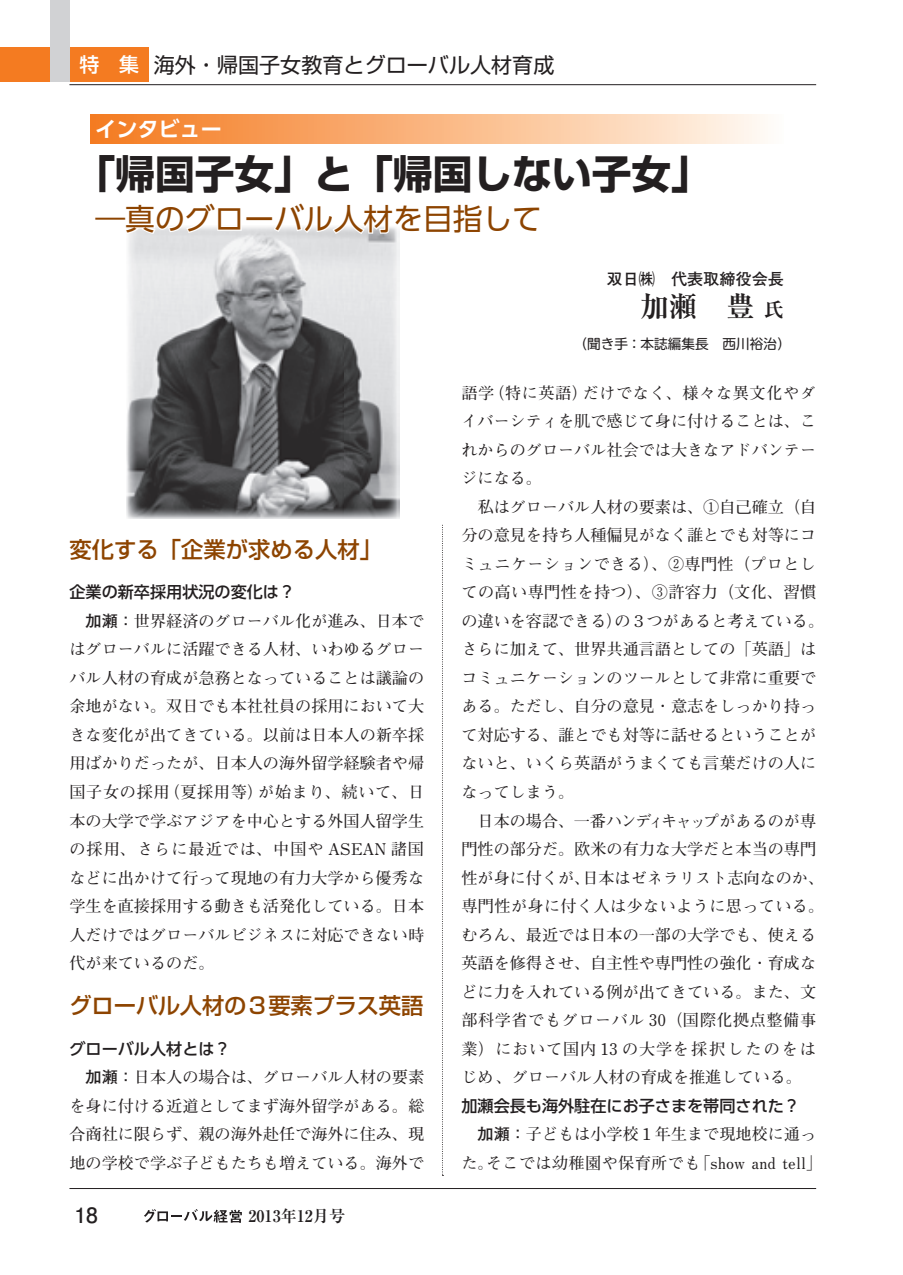
<style>
.page{position:relative;width:903px;height:1275px;background:#fff}
.page>*{position:absolute;margin:0;border:0;box-sizing:border-box;transform-origin:0 0}
.t1{font:700 39.73px "Shin Go Pro";color:#231f20}
.t2{font:29.75px "UD Shin Go Pro";color:#8d4400}
.t3{font:700 28.53px "Ryumin Pro";color:#231f20}
.t4{font:500 22.4px "Shin Go Pro";letter-spacing:-.01em;color:#8d4400}
.t5{font:21px "Shin Go Pro";color:#231f20}
.t6{font:700 21px "UD Shin Go Pro De";color:#fff}
.t7{font:700 21px "Futo Go B101 Pro";color:#231f20}
.t8{font:700 16.1px/28.5px "Futo Min A101 Pro";color:#231f20;text-align:justify}
.t9{font:500 16.1px "UD Shin Go Pro";color:#231f20}
.t10{font:700 16.1px "Futo Go B101 Pro";color:#231f20}
.t11{font:700 16.1px "Ryumin Pro";color:#231f20}
.t12{font:13.65px "UD Shin M Go Pro";color:#231f20}
.s1{font-family:"UD Shin Go NT Pro";font-weight:500;font-size:19.78px;color:#fff}
.s2{font-family:"Futo Go B101 Pro"}
.s3{font-size:19.78px}
</style>
<div class="page">
<hr style="left:69px;top:1188px;width:747px;height:1px;background:#231f20">
<hr style="left:69px;top:84px;width:747px;height:1px;background:#231f20">
<svg style="left:144px;top:1209px;width:98px;height:14px"></svg>
<div style="left:69px;top:47px;width:80px;height:35px;background:#f47b21"></div>
<div style="left:0;top:47px;width:50px;height:35px;background:#f47b21"></div>
<div style="left:50px;top:0;width:19px;height:82px;background:#d1d2d4"></div>
<img style="left:126px;top:227px;width:146px;height:292px">
<svg style="left:90px;top:114px;width:675px;height:30px"></svg>
<svg style="left:126px;top:227px;width:117px;height:9px"></svg>
<svg style="left:272px;top:114px;width:270px;height:1062px"></svg>
<h3 class="t5" style="left:79px;top:47px;width:476px"><span class="s1">特　集</span> 海外・帰国子女教育とグローバル人材育成</h3>
<h3 class="t6" style="left:95px;top:112px;width:128px">インタビュー</h3>
<h1 class="t1" style="left:76px;top:142px;width:636px">「帰国子女」と「帰国しない子女」</h1>
<h2 class="t2" style="left:96px;top:195px;width:448px">―真のグローバル人材を目指して</h2>
<h3 class="t4" style="left:69px;top:531px;width:314px">変化する「企業が求める人材」</h3>
<p class="t9" style="left:69px;top:579px;width:227px">企業の新卒採用状況の変化は？</p>
<p class="t8" style="left:69px;top:605px;width:356px;text-indent:16px"><span class="s2">加瀬：</span>世界経済のグローバル化が進み、日本ではグローバルに活躍できる人材、いわゆるグローバル人材の育成が急務となっていることは議論の余地がない。双日でも本社社員の採用において大きな変化が出てきている。以前は日本人の新卒採用ばかりだったが、日本人の海外留学経験者や帰国子女の採用（夏採用等）が始まり、続いて、日本の大学で学ぶアジアを中心とする外国人留学生の採用、さらに最近では、中国や ASEAN 諸国などに出かけて行って現地の有力大学から優秀な学生を直接採用する動きも活発化している。日本人だけではグローバルビジネスに対応できない時代が来ているのだ。</p>
<h3 class="t4" style="left:69px;top:987px;width:355px">グローバル人材の３要素プラス英語</h3>
<p class="t9" style="left:69px;top:1036px;width:163px">グローバル人材とは？</p>
<p class="t8" style="left:69px;top:1061px;width:356px;text-indent:16px"><span class="s2">加瀬：</span>日本人の場合は、グローバル人材の要素を身に付ける近道としてまず海外留学がある。総合商社に限らず、親の海外赴任で海外に住み、現地の学校で学ぶ子どもたちも増えている。海外で</p>
<h3 class="t7" style="left:74px;top:1198px;width:25px">18</h3>
<p class="t11" style="left:248px;top:1203px;width:98px">2013年12月号</p>
<p class="t10" style="left:606px;top:266px;width:179px">双日㈱　代表取締役会長</p>
<h3 class="t3" style="left:640px;top:283px;width:145px">加瀬　豊 <span class="s3">氏</span></h3>
<p class="t12" style="left:574px;top:333px;width:219px">（聞き手：本誌編集長　西川裕治）</p>
<p class="t8" style="left:461px;top:376px;width:356px">語学（特に英語）だけでなく、様々な異文化やダイバーシティを肌で感じて身に付けることは、これからのグローバル社会では大きなアドバンテージになる。</p>
<p class="t8" style="left:461px;top:490px;width:364px;text-align:left;text-indent:16px">私はグローバル人材の要素は、①自己確立（自分の意見を持ち人種偏見がなく誰とでも対等にコミュニケーションできる）、②専門性（プロとしての高い専門性を持つ）、③許容力（文化、習慣の違いを容認できる）の３つがあると考えている。さらに加えて、世界共通言語としての「英語」はコミュニケーションのツールとして非常に重要である。ただし、自分の意見・意志をしっかり持って対応する、誰とでも対等に話せるということがないと、いくら英語がうまくても言葉だけの人になってしまう。</p>
<p class="t8" style="left:461px;top:804px;width:364px;text-align:left;text-indent:16px">日本の場合、一番ハンディキャップがあるのが専門性の部分だ。欧米の有力な大学だと本当の専門性が身に付くが、日本はゼネラリスト志向なのか、専門性が身に付く人は少ないように思っている。むろん、最近では日本の一部の大学でも、使える英語を修得させ、自主性や専門性の強化・育成などに力を入れている例が出てきている。また、文部科学省でもグローバル 30（国際化拠点整備事業）において国内 13 の大学を採択したのをはじめ、グローバル人材の育成を推進している。</p>
<p class="t9" style="left:461px;top:1092px;width:340px">加瀬会長も海外駐在にお子さまを帯同された？</p>
<p class="t8" style="left:461px;top:1118px;width:362px;text-indent:16px"><span class="s2">加瀬：</span>子どもは小学校１年生まで現地校に通った。そこでは幼稚園や保育所でも「show and tell」</p>
</div>
